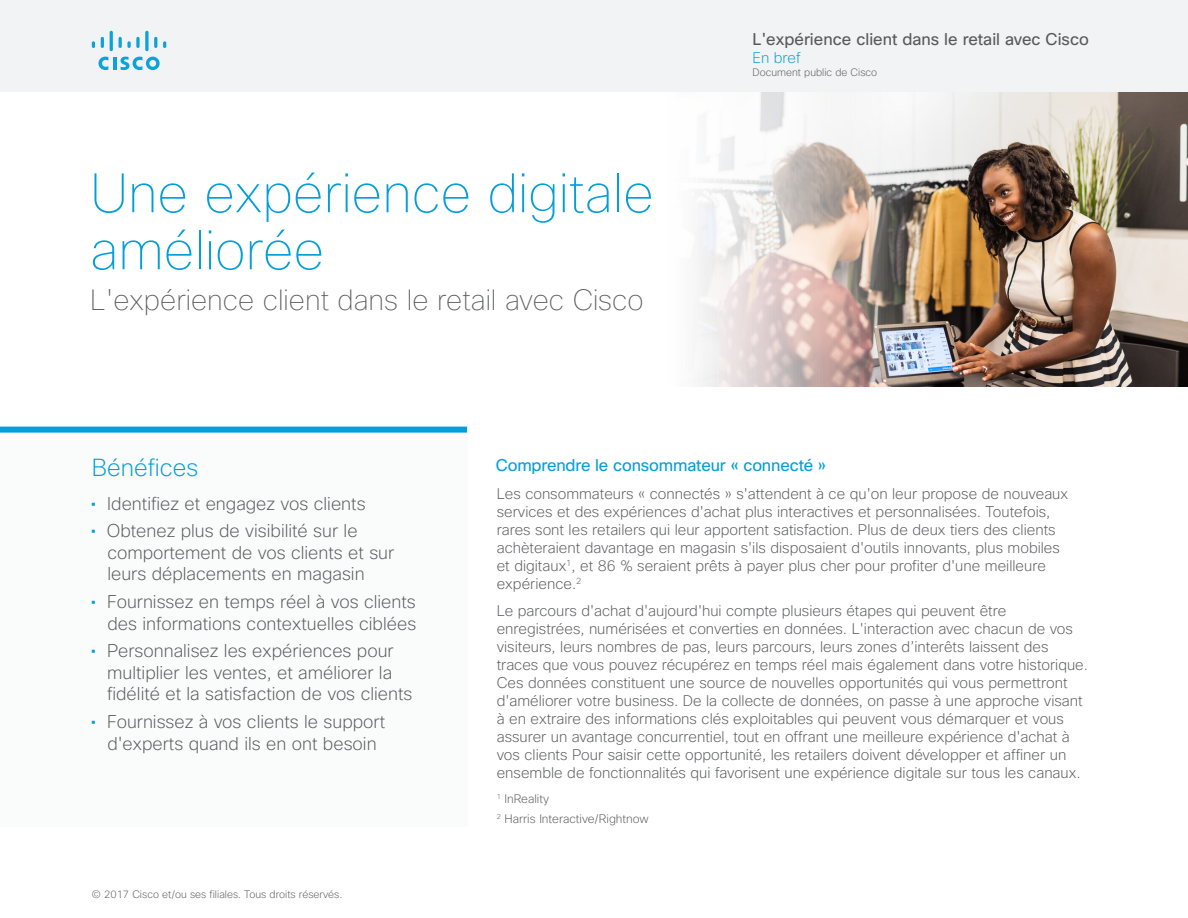
<style>
.page{position:relative;width:1188px;height:918px;background:#fff}
.page>*{position:absolute;margin:0;border:0;box-sizing:border-box;transform-origin:0 0}
.Title_Headline{font:100 54px/57px "Cisco Sans";color:#049fd9}
.Intro{font:100 28.5px "Cisco Sans";color:#58595b}
.Subhead2{font:200 24px "Cisco Sans";color:#049fd9}
.t1{font:200 18px/21.6px "Cisco Sans";color:#58595b}
.t2{font:16.5px "Cisco Sans";color:#58595b}
.Subhead3{font:16.5px "Cisco Sans";letter-spacing:-.01em;color:#049fd9}
.Body{font:200 15px/18px "Cisco Sans";color:#58595b}
.t3{font:200 15px "Cisco Sans";color:#049fd9}
.Body-2{font:200 12px "Cisco Sans";color:#58595b}
.t4{font:200 10.5px "Cisco Sans";color:#58595b}
.s1{font-weight:400;color:#049fd9}
</style>
<div class="page">
<div style="left:0;top:0;width:1188px;height:92px;background:#f1f3f4"></div>
<svg style="left:99px;top:57px;width:61px;height:13px"></svg>
<svg style="left:92px;top:41px;width:3px;height:7px"></svg>
<svg style="left:101px;top:37px;width:3px;height:11px"></svg>
<hr style="left:110px;top:31px;width:3px;height:20px;background:#0ca2db;border-radius:2px">
<svg style="left:119px;top:37px;width:12px;height:11px"></svg>
<svg style="left:136px;top:37px;width:4px;height:11px"></svg>
<svg style="left:145px;top:31px;width:4px;height:20px"></svg>
<svg style="left:154px;top:37px;width:3px;height:11px"></svg>
<svg style="left:163px;top:41px;width:3px;height:7px"></svg>
<div style="left:0;top:432px;width:467px;height:394px;background:#fafbfb"></div>
<div style="left:0;top:427px;width:467px;height:6px;background:#049fd9"></div>
<img style="left:698px;top:92px;width:490px;height:295px">
<p class="Title_Headline" style="left:90px;top:164px;width:565px">Une expérience digitale améliorée</p>
<p class="Intro" style="left:90px;top:282px;width:555px">L'expérience client dans le retail avec Cisco</p>
<p class="t2" style="left:753px;top:28px;width:338px">L'expérience client dans le retail avec Cisco</p>
<p class="t3" style="left:753px;top:48px;width:49px">En bref</p>
<p class="t4" style="left:753px;top:66px;width:126px">Document public de Cisco</p>
<p class="Subhead2" style="left:92px;top:452px;width:108px">Bénéfices</p>
<p class="t1" style="left:91px;top:492px;width:276px"><span class="s1">•</span> Identifiez et engagez vos clients</p>
<p class="t1" style="left:107px;top:520px;width:288px;text-indent:-17px"><span class="s1">•</span> Obtenez plus de visibilité sur le comportement de vos clients et sur leurs déplacements en magasin</p>
<p class="t1" style="left:91px;top:591px;width:327px;text-align:right"><span class="s1">•</span> Fournissez en temps réel à vos clients des informations contextuelles ciblées</p>
<p class="t1" style="left:107px;top:640px;width:307px;text-indent:-16px"><span class="s1">•</span> Personnalisez les expériences pour multiplier les ventes, et améliorer la fidélité et la satisfaction de vos clients</p>
<p class="t1" style="left:91px;top:711px;width:296px;text-align:center"><span class="s1">•</span> Fournissez à vos clients le support d'experts quand ils en ont besoin</p>
<p class="t4" style="left:92px;top:887px;width:252px">© 2017 Cisco et/ou ses filiales. Tous droits réservés.</p>
<p class="Subhead3" style="left:496px;top:455px;width:332px">Comprendre le consommateur « connecté »</p>
<p class="Body" style="left:497px;top:485px;width:573px">Les consommateurs « connectés » s'attendent à ce qu'on leur propose de nouveaux services et des expériences d'achat plus interactives et personnalisées. Toutefois, rares sont les retailers qui leur apportent satisfaction. Plus de deux tiers des clients achèteraient davantage en magasin s'ils disposaient d'outils innovants, plus mobiles et digitaux<sup>1</sup>, et 86 % seraient prêts à payer plus cher pour profiter d'une meilleure expérience.<sup>2</sup></p>
<p class="Body" style="left:497px;top:601px;width:593px">Le parcours d'achat d'aujourd'hui compte plusieurs étapes qui peuvent être enregistrées, numérisées et converties en données. L'interaction avec chacun de vos visiteurs, leurs nombres de pas, leurs parcours, leurs zones d’interêts laissent des traces que vous pouvez récupérez en temps réel mais également dans votre historique.<br>Ces données constituent une source de nouvelles opportunités qui vous permettront d'améliorer votre business. De la collecte de données, on passe à une approche visant à en extraire des informations clés exploitables qui peuvent vous démarquer et vous assurer un avantage concurrentiel, tout en offrant une meilleure expérience d'achat à vos clients Pour saisir cette opportunité, les retailers doivent développer et affiner un ensemble de fonctionnalités qui favorisent une expérience digitale sur tous les canaux.</p>
<p class="Body-2" style="left:497px;top:791px;width:54px"><sup>1</sup> InReality</p>
<p class="Body-2" style="left:497px;top:812px;width:154px"><sup>2</sup> Harris Interactive/Rightnow</p>
</div>
